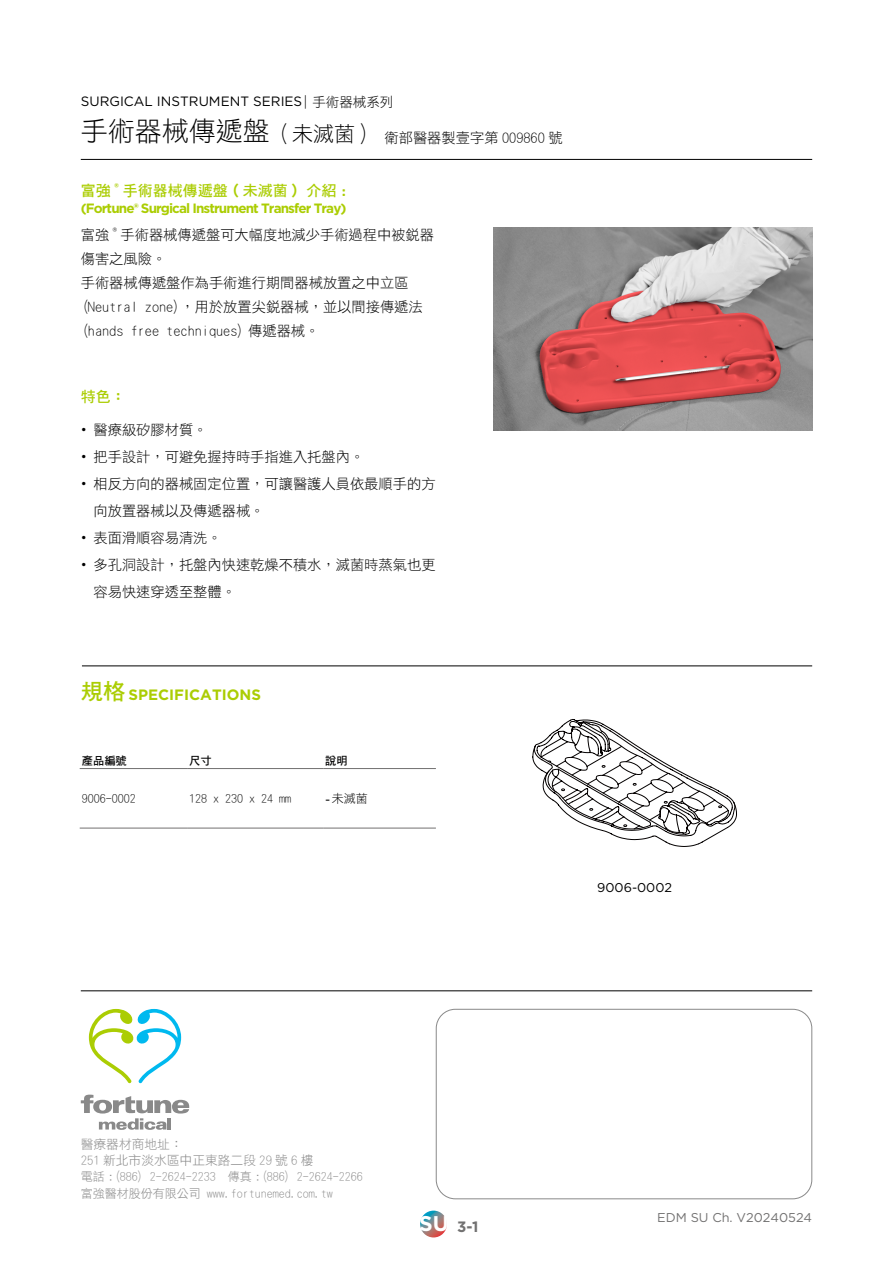
<style>
.page{position:relative;width:893px;height:1263px;background:#fff}
.page>*{position:absolute;margin:0;border:0;box-sizing:border-box;transform-origin:0 0}
.t1{font:15px "DF Hei Bd HK BF";color:#abcd03}
.t2{font:700 15px "Gotham";color:#abcd03}
.t3{font:700 15px "Gotham";color:#727171}
.t4{font:14.25px/24px "DF Hei Lt HK BF";color:#000}
.t5{font:700 13.5px "Gotham";letter-spacing:-.065em;color:#abcd03}
.t6{font:13.5px "Gotham";color:#000}
.t7{font:12.75px/16.5px "DF Hei Lt HK BF";color:#898989}
.t8{font:12.75px "Gotham";color:#727171}
.t9{font:12.75px "Gotham";color:#000}
.t10{font:12px/16.5px "DF Hei Lt HK BF";color:#898989}
.t11{font:12px "DF Hei Lt HK BF";color:#000}
.t12{font:11.25px "DF Hei Bd HK BF";color:#000}
.t13{font:8.7px "DF Hei Bd HK BF";color:#abcd03}
.t14{font:8.25px "DF Hei Lt HK BF";color:#000}
.s1{font-family:"DF Hei Lt HK BF"}
.s2{font-size:21px}
.s3{font-family:"Gotham";font-size:12.75px}
.s4{font-family:"DF Hei Bd HK BF";font-weight:400;font-size:22.5px}
.s5{font-size:21.3px;color:#fff}
</style>
<div class="page">
<hr style="left:81px;top:159px;width:731px;height:1px;background:#000">
<svg style="left:420px;top:1210px;width:27px;height:27px"></svg>
<hr style="left:82px;top:665px;width:730px;height:1px;background:#000">
<img style="left:493px;top:227px;width:319px;height:203px">
<hr style="left:80px;top:768px;width:107px;height:1px;background:#727171">
<hr style="left:187px;top:768px;width:136px;height:1px;background:#727171">
<hr style="left:323px;top:768px;width:113px;height:1px;background:#727171">
<hr style="left:80px;top:828px;width:107px;height:1px;background:#727171">
<hr style="left:187px;top:828px;width:136px;height:1px;background:#727171">
<hr style="left:323px;top:828px;width:113px;height:1px;background:#727171">
<svg style="left:532px;top:719px;width:205px;height:128px"></svg>
<svg style="left:81px;top:1094px;width:108px;height:36px"></svg>
<svg style="left:89px;top:1009px;width:92px;height:74px"></svg>
<div style="left:436px;top:1009px;width:376px;height:190px;border:1px solid #898989;border-radius:19px"></div>
<hr style="left:81px;top:990px;width:731px;height:1px;background:#000">
<p class="t6" style="left:81px;top:93px;width:314px">SURGICAL INSTRUMENT SERIES<span class="s1">| 手術器械系列</span></p>
<p class="t4" style="left:81px;top:125px;width:483px"><sup>手術器械傳遞盤</sup> <span class="s2">( 未滅菌 )</span> 衛部醫器製壹字第 009860 號</p>
<p class="t1" style="left:81px;top:183px;width:31px">富強</p>
<p class="t13" style="left:115px;top:181px;width:6px">®</p>
<p class="t1" style="left:123px;top:183px;width:226px">手術器械傳遞盤 ( 未滅菌 ) 介紹 :</p>
<p class="t5" style="left:81px;top:199px;width:267px">(Fortune® Surgical Instrument Transfer Tray)</p>
<p class="t4" style="left:81px;top:223px;width:30px">富強</p>
<p class="t14" style="left:113px;top:226px;width:6px">®</p>
<p class="t4" style="left:81px;top:223px;width:355px;text-indent:40px">手術器械傳遞盤可大幅度地減少手術過程中被銳器傷害之風險。<br>手術器械傳遞盤作為手術進行期間器械放置之中立區(Neutral zone)，用於放置尖銳器械，並以間接傳遞法(hands free techniques) 傳遞器械。</p>
<p class="t1" style="left:81px;top:388px;width:46px">特色：</p>
<p class="t4" style="left:81px;top:418px;width:128px"><span class="s3">•</span> 醫療級矽膠材質。</p>
<p class="t4" style="left:81px;top:445px;width:285px"><span class="s3">•</span> 把手設計，可避免握持時手指進入托盤內。</p>
<p class="t4" style="left:94px;top:470px;width:344px;line-height:27px;text-indent:-13px"><span class="s3">•</span> 相反方向的器械固定位置，可讓醫護人員依最順手的方向放置器械以及傳遞器械。</p>
<p class="t4" style="left:81px;top:526px;width:143px"><span class="s3">•</span> 表面滑順容易清洗。</p>
<p class="t4" style="left:94px;top:551px;width:344px;line-height:27px;text-indent:-13px"><span class="s3">•</span> 多孔洞設計，托盤內快速乾燥不積水，滅菌時蒸氣也更容易快速穿透至整體。</p>
<p class="t2" style="left:81px;top:684px;width:182px"><span class="s4">規格</span> SPECIFICATIONS</p>
<p class="t12" style="left:82px;top:755px;width:46px">產品編號</p>
<p class="t12" style="left:189px;top:755px;width:24px">尺寸</p>
<p class="t12" style="left:325px;top:755px;width:24px">說明</p>
<p class="t11" style="left:82px;top:792px;width:55px">9006-0002</p>
<p class="t11" style="left:189px;top:792px;width:103px">128 x 230 x 24 mm</p>
<p class="t11" style="left:325px;top:792px;width:44px"><span class="s3">-</span>未滅菌</p>
<p class="t9" style="left:597px;top:879px;width:76px">9006-0002</p>
<p class="t7" style="left:81px;top:1136px;width:234px">醫療器材商地址：<br>251 新北市淡水區中正東路二段 29 號 6 樓</p>
<p class="t10" style="left:81px;top:1168px;width:283px">電話 :(886) 2-2624-2233 傳真 :(886) 2-2624-2266富強醫材股份有限公司 www.fortunemed.com.tw</p>
<p class="t3" style="left:419px;top:1217px;width:61px"><span class="s5">SU</span> 3-1</p>
<p class="t8" style="left:657px;top:1209px;width:156px">EDM SU Ch. V20240524</p>
</div>
